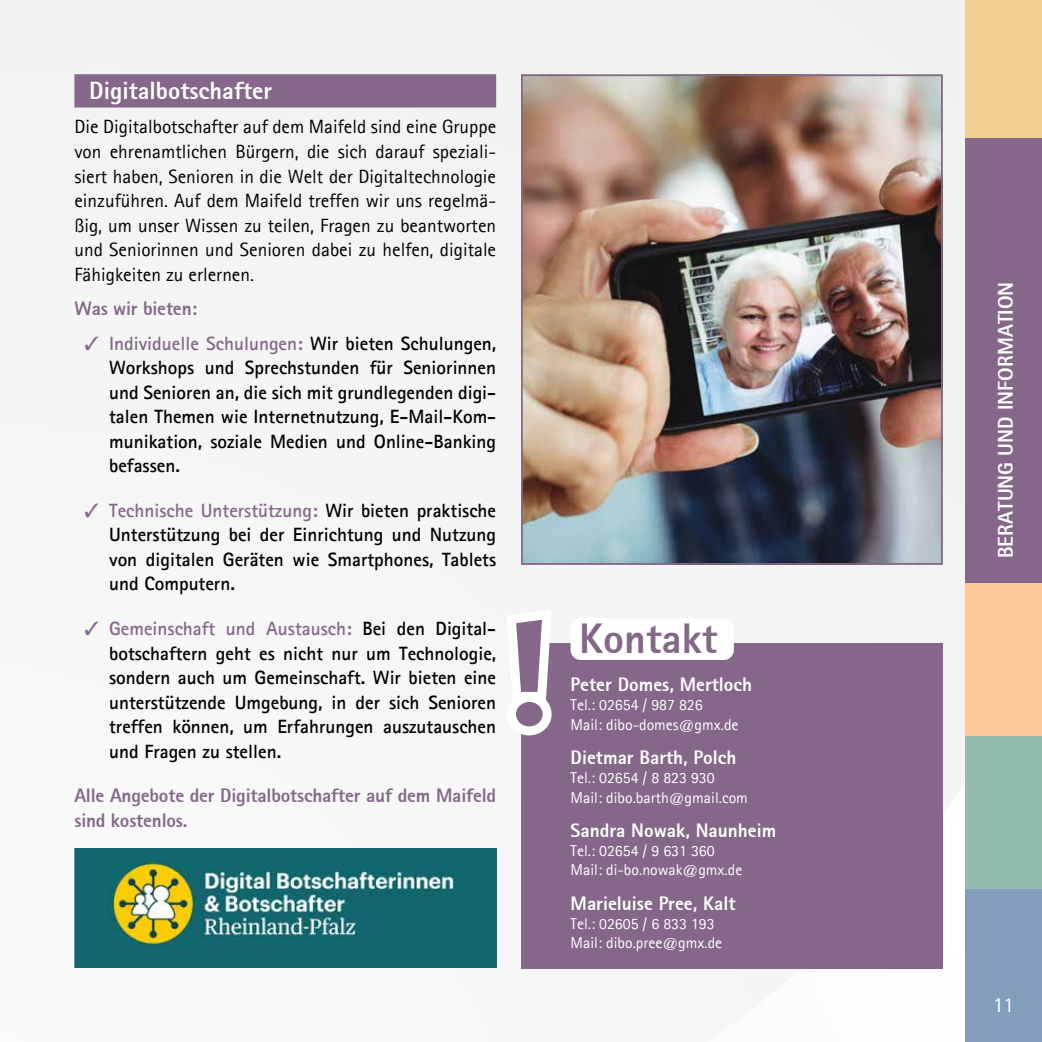
<style>
.page{position:relative;width:1042px;height:1042px;background:#fff}
.page>*{position:absolute;margin:0;border:0;box-sizing:border-box;transform-origin:0 0}
.t1{font:800 42px "Agfa Rotis Sans Serif";color:#85678a}
.t2{font:800 24.5px "Agfa Rotis Sans Serif";color:#fff}
.t3{font:800 21px "Agfa Rotis Sans Serif";color:#fff}
.t4{font:21px "Agfa Rotis Sans Serif";color:#fff}
.t5{font:700 19.25px/24.5px "Agfa Rotis Sans Serif";color:#000;text-align:justify}
.t6{font:19.25px/24.5px "Agfa Rotis Sans Serif";color:#000;text-align:justify}
.t7{font:800 19.25px "Agfa Rotis Sans Serif";color:#fff}
.t8{font:800 19.25px/24.5px "Agfa Rotis Sans Serif";letter-spacing:-.01em;color:#85678a}
.t9{font:15.75px/19.2px "Agfa Rotis Sans Serif";color:#fff}
.s1{color:#85678a}
</style>
<div class="page">
<div style="left:0;top:0;width:965px;height:969px;background:#f5f5f5"></div>
<div style="left:965px;top:0;width:77px;height:138px;background:#f0cf8f"></div>
<div style="left:965px;top:138px;width:77px;height:445px;background:#85678a"></div>
<div style="left:965px;top:583px;width:77px;height:153px;background:#fbc99a"></div>
<div style="left:965px;top:736px;width:77px;height:153px;background:#94bcae"></div>
<div style="left:965px;top:889px;width:77px;height:153px;background:#839ebb"></div>
<div style="left:74px;top:74px;width:422px;height:33px;background:#85678a"></div>
<img style="left:74px;top:849px;width:422px;height:118px">
<div style="left:521px;top:643px;width:422px;height:325px;background:#85678a"></div>
<svg style="left:501px;top:604px;width:55px;height:136px"></svg>
<div style="left:570px;top:618px;width:164px;height:42px;background:#fff;border-radius:10px"></div>
<img style="left:524px;top:77px;width:416px;height:485px">
<div style="left:521px;top:74px;width:422px;height:491px;border:2px solid #85678a"></div>
<p class="t2" style="left:89px;top:75px;width:184px">Digitalbotschafter</p>
<p class="t6" style="left:74px;top:114px;width:423px">Die Digitalbotschafter auf dem Maifeld sind eine Gruppe von ehrenamtlichen Bürgern, die sich darauf speziali&shy;siert haben, Senioren in die Welt der Digitaltechnologie einzuführen. Auf dem Maifeld treffen wir uns regelmä&shy;ßig, um unser Wissen zu teilen, Fragen zu beantworten und Seniorinnen und Senioren dabei zu helfen, digitale Fähigkeiten zu erlernen.</p>
<p class="t8" style="left:74px;top:296px;width:124px">Was wir bieten:</p>
<p class="t5" style="left:109px;top:330px;width:388px;text-indent:-25px"><span class="s1">✓ Individuelle Schulungen:</span> Wir bieten Schulungen, Workshops und Sprechstunden für Seniorinnen und Senioren an, die sich mit grundlegenden digi&shy;talen Themen wie Internetnutzung, E-Mail-Kom&shy;munikation, soziale Medien und Online-Banking befassen.</p>
<p class="t5" style="left:109px;top:498px;width:388px;text-indent:-25px"><span class="s1">✓ Technische Unterstützung:</span> Wir bieten praktische Unterstützung bei der Einrichtung und Nutzung von digitalen Geräten wie Smartphones, Tablets und Computern.</p>
<p class="t5" style="left:109px;top:616px;width:388px;text-indent:-25px"><span class="s1">✓ Gemeinschaft und Austausch:</span> Bei den Digital&shy;botschaftern geht es nicht nur um Technologie, sondern auch um Gemeinschaft. Wir bieten eine unterstützende Umgebung, in der sich Senioren treffen können, um Erfahrungen auszutauschen und Fragen zu stellen.</p>
<p class="t8" style="left:74px;top:783px;width:423px">Alle Angebote der Digitalbotschafter auf dem Maifeld sind kostenlos.</p>
<h1 class="t1" style="left:579px;top:612px;width:140px">Kontakt</h1>
<p class="t7" style="left:570px;top:672px;width:183px">Peter Domes, Mertloch</p>
<p class="t9" style="left:570px;top:695px;width:169px">Tel.: 02654 / 987 826<br>Mail: dibo-domes@gmx.de</p>
<p class="t7" style="left:570px;top:745px;width:167px">Dietmar Barth, Polch</p>
<p class="t9" style="left:570px;top:768px;width:179px">Tel.: 02654 / 8 823 930<br>Mail: dibo.barth@gmail.com</p>
<p class="t7" style="left:570px;top:818px;width:207px">Sandra Nowak, Naunheim</p>
<p class="t9" style="left:570px;top:841px;width:173px">Tel.: 02654 / 9 631 360<br>Mail: di-bo.nowak@gmx.de</p>
<p class="t7" style="left:570px;top:891px;width:167px">Marieluise Pree, Kalt</p>
<p class="t9" style="left:570px;top:914px;width:153px">Tel.: 02605 / 6 833 193<br>Mail: dibo.pree@gmx.de</p>
<p class="t3" style="left:992px;top:558px;width:278px;rotate:-90deg">BERATUNG UND INFORMATION</p>
<p class="t4" style="left:993px;top:992px;width:22px">11</p>
</div>
